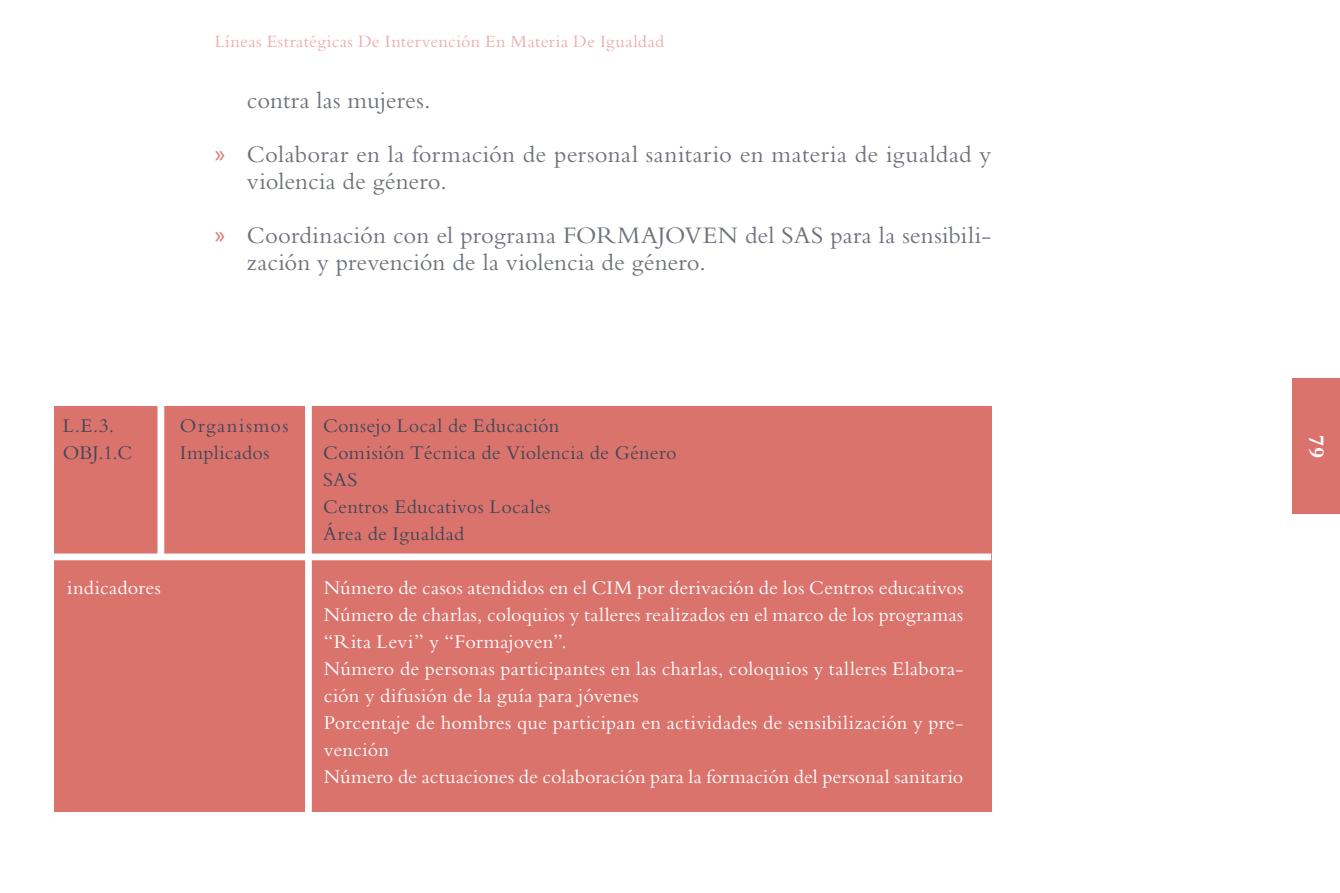
<style>
.page{position:relative;width:1340px;height:893px;background:#fff}
.page>*{position:absolute;margin:0;border:0;box-sizing:border-box;transform-origin:0 0}
.t1{font:24.75px/54px "Bembo Std";letter-spacing:.015em;color:#6f727d}
.t2{font:700 22.5px "Bembo Std";color:#fff}
.t3{font:20.25px/27px "Bembo Std";letter-spacing:.01em;color:#fff}
.t4{font:20.25px/27px "Bembo Std";letter-spacing:.02em;color:#424756}
.t5{font:20.25px/27px "Bembo Std";letter-spacing:.075em;color:#424756}
.t6{font:18px "Bembo Std";letter-spacing:.02em;color:#ebafac}
.s1{font-family:"Myriad Pro";color:#db736d}
</style>
<div class="page">
<div style="left:1291px;top:378px;width:48px;height:135px;background:#db736d"></div>
<div style="left:54px;top:407px;width:937px;height:405px;background:#db736d"></div>
<div style="left:305px;top:393px;width:7px;height:436px;background:#fff"></div>
<div style="left:157px;top:393px;width:7px;height:166px;background:#fff"></div>
<div style="left:54px;top:553px;width:937px;height:7px;background:#fff"></div>
<p class="t6" style="left:215px;top:31px;width:451px">Líneas Estratégicas De Intervención En Materia De Igualdad</p>
<p class="t1" style="left:215px;top:73px;width:777px;text-indent:32px">contra las mujeres.<br><span class="s1">»</span> Colaborar en la formación de personal sanitario en materia de igualdad y</p>
<p class="t1" style="left:215px;top:154px;width:777px;text-indent:32px">violencia de género.<br><span class="s1">»</span> Coordinación con el programa FORMAJOVEN del SAS para la sensibili-</p>
<p class="t1" style="left:247px;top:235px;width:460px">zación y prevención de la violencia de género.</p>
<p class="t4" style="left:63px;top:412px;width:71px">L.E.3.<br>OBJ.1.C</p>
<p class="t5" style="left:180px;top:412px;width:110px">Organismos<br>Implicados</p>
<p class="t4" style="left:323px;top:412px;width:355px">Consejo Local de Educación<br>Comisión Técnica de Violencia de Género<br>SAS<br>Centros Educativos Locales<br>Área de Igualdad</p>
<p class="t3" style="left:324px;top:574px;width:641px">Número de casos atendidos en el CIM por derivación de los Centros educativos Número de charlas, coloquios y talleres realizados en el marco de los programas “Rita Levi” y “Formajoven”.<br>Número de personas participantes en las charlas, coloquios y talleres Elabora&shy;ción y difusión de la guía para jóvenes<br>Porcentaje de hombres que participan en actividades de sensibilización y pre&shy;vención<br>Número de actuaciones de colaboración para la formación del personal sanitario</p>
<p class="t3" style="left:67px;top:574px;width:95px">indicadores</p>
<p class="t2" style="left:1329px;top:435px;width:24px;rotate:90deg">79</p>
</div>
